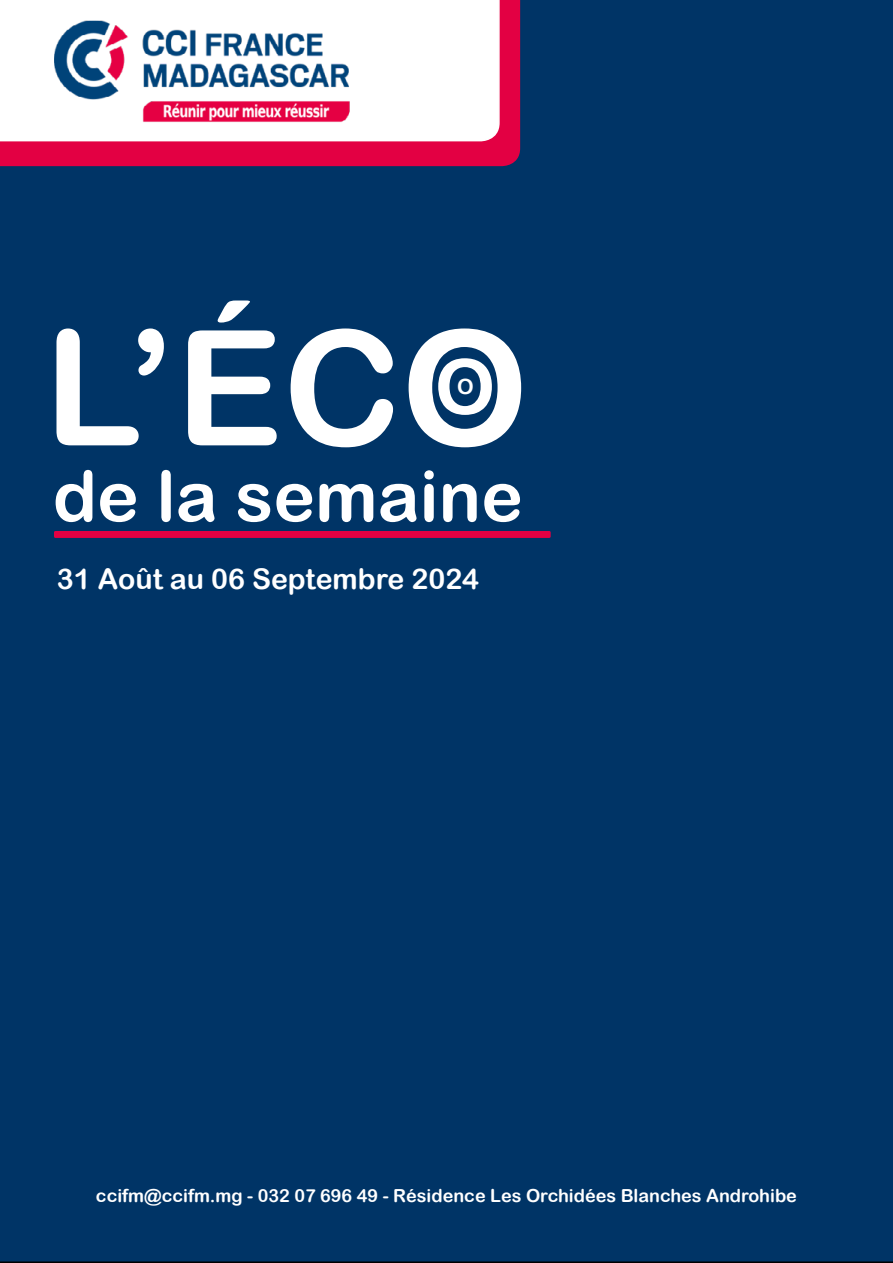
<style>
.page{position:relative;width:893px;height:1263px;background:#003466}
.page>*{position:absolute;margin:0;border:0;box-sizing:border-box;transform-origin:0 0}
.t1{font:160.5px "Arial Rounded MT Bold";color:#fff}
.t2{font:70.5px "Arial Rounded MT Bold";color:#fff}
.t3{font:28.5px "Arial Rounded MT Bold";color:#fff}
.t4{font:21px "Arial Rounded MT Bold";color:#fff}
.t5{font:18px "Arial Rounded MT Bold";color:#fff}
</style>
<div class="page">
<div style="left:0;top:0;width:520px;height:166px;background:#e30043"></div>
<svg style="left:0;top:0;width:500px;height:141px"></svg>
<div style="left:54px;top:531px;width:497px;height:7px;background:#e30043;border-radius:2px"></div>
<img style="left:46px;top:12px;width:312px;height:118px">
<h1 class="t1" style="left:44px;top:293px;width:486px">L’ÉCO<sup>O</sup></h1>
<p class="t4" style="left:457px;top:374px;width:18px">O</p>
<h2 class="t2" style="left:53px;top:454px;width:472px">de la semaine</h2>
<h3 class="t3" style="left:57px;top:562px;width:424px">31 Août au 06 Septembre 2024</h3>
<p class="t5" style="left:96px;top:1185px;width:702px">ccifm@ccifm.mg ‑ 032 07 696 49 ‑ Résidence Les Orchidées Blanches Androhibe</p>
</div>
